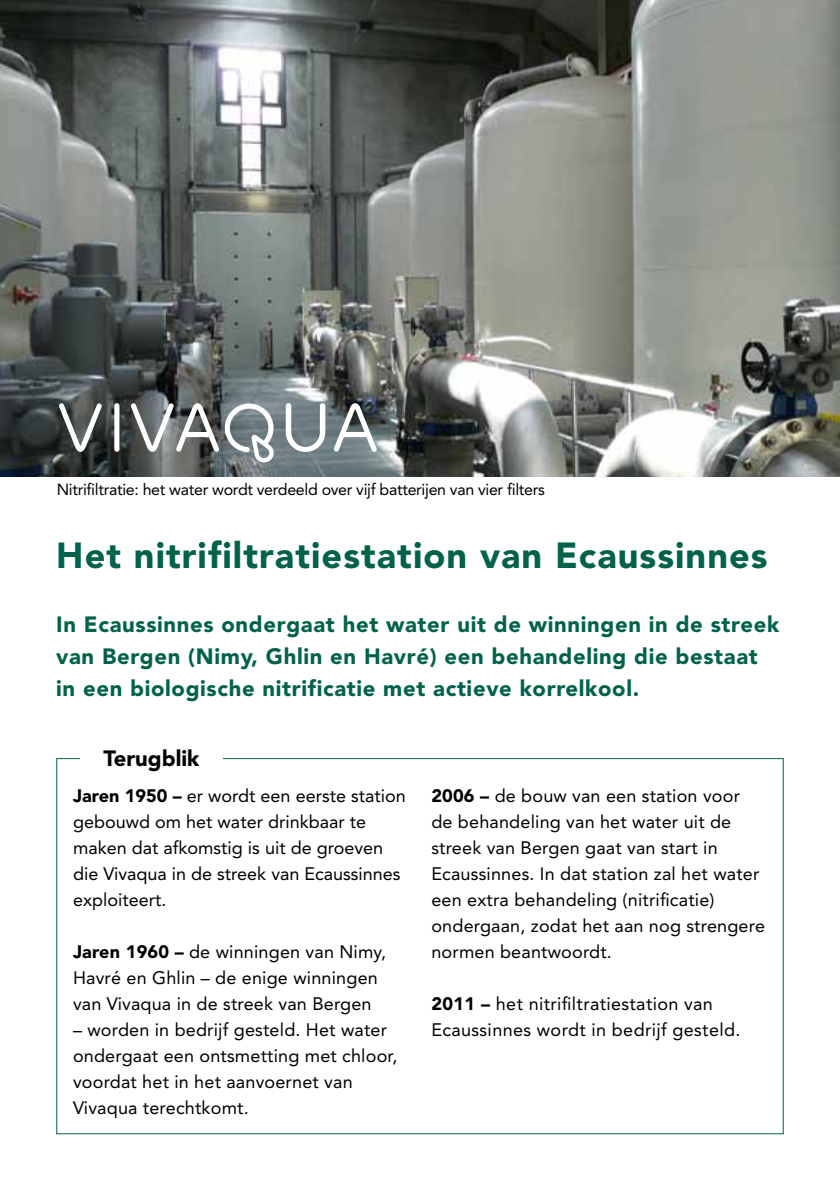
<style>
.page{position:relative;width:840px;height:1191px;background:#fff}
.page>*{position:absolute;margin:0;border:0;box-sizing:border-box;transform-origin:0 0}
.t1{font:900 36px "Avenir LT";letter-spacing:.03em;color:#00624a}
.t2{font:900 22px/32px "Avenir LT";letter-spacing:.03em;color:#00624a}
.t3{font:900 22px "Avenir LT";color:#000}
.t4{font:18px/26px "Avenir LT";letter-spacing:.01em;color:#000}
.t5{font:16px "Avenir LT";letter-spacing:-.02em;color:#000}
.s1{font-weight:900}
</style>
<div class="page">
<img style="left:0;top:0;width:839px;height:477px">
<svg style="left:59px;top:403px;width:43px;height:49px"></svg>
<div style="left:114px;top:403px;width:5px;height:49px;background:#fff;border-radius:3px"></div>
<svg style="left:285px;top:403px;width:40px;height:49px"></svg>
<svg style="left:333px;top:403px;width:43px;height:49px"></svg>
<svg style="left:130px;top:403px;width:143px;height:60px"></svg>
<p class="t5" style="left:57px;top:480px;width:489px">Nitrifiltratie: het water wordt verdeeld over vijf batterijen van vier filters</p>
<h1 class="t1" style="left:56px;top:533px;width:712px">Het nitrifiltratiestation van Ecaussinnes</h1>
<p class="t2" style="left:56px;top:608px;width:724px">In Ecaussinnes ondergaat het water uit de winningen in de streek van Bergen (Nimy, Ghlin en Havré) een behandeling die bestaat in een biologische nitrificatie met actieve korrelkool.</p>
<p class="t3" style="left:103px;top:745px;width:97px">Terugblik</p>
<p class="t4" style="left:73px;top:782px;width:334px"><span class="s1">Jaren 1950 –</span> er wordt een eerste station gebouwd om het water drinkbaar te maken dat afkomstig is uit de groeven die Vivaqua in de streek van Ecaussinnes exploiteert.</p>
<p class="t4" style="left:73px;top:938px;width:314px"><span class="s1">Jaren 1960 –</span> de winningen van Nimy,<br>Havré en Ghlin – de enige winningen van Vivaqua in de streek van Bergen</p>
<p class="t4" style="left:73px;top:1016px;width:326px">– worden in bedrijf gesteld. Het water ondergaat een ontsmetting met chloor, voordat het in het aanvoernet van Vivaqua terechtkomt.</p>
<p class="t4" style="left:431px;top:782px;width:335px"><span class="s1">2006 –</span> de bouw van een station voor de behandeling van het water uit de streek van Bergen gaat van start in Ecaussinnes. In dat station zal het water een extra behandeling (nitrificatie) ondergaan, zodat het aan nog strengere normen beantwoordt.</p>
<p class="t4" style="left:431px;top:990px;width:310px"><span class="s1">2011 –</span> het nitrifiltratiestation van<br>Ecaussinnes wordt in bedrijf gesteld.</p>
</div>
